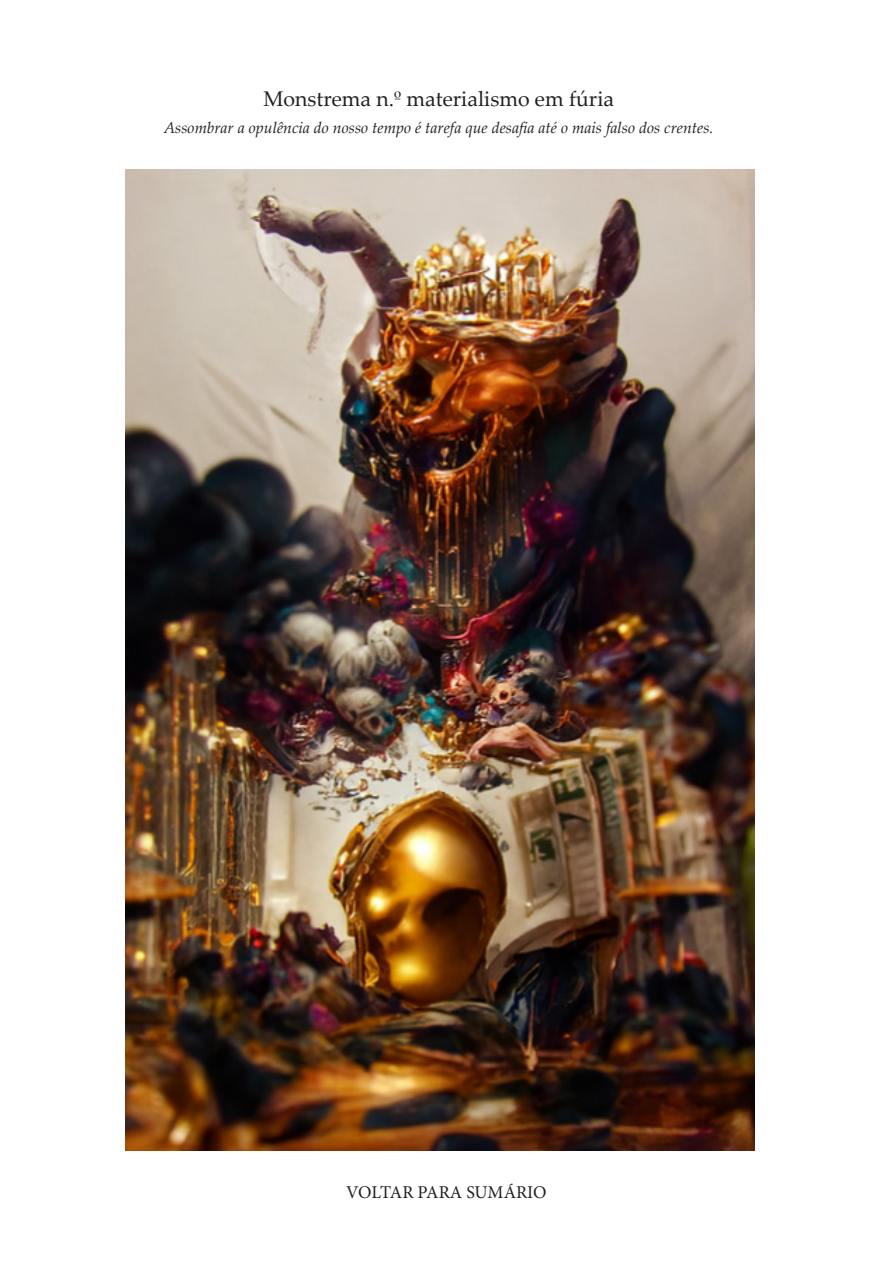
<style>
.page{position:relative;width:893px;height:1263px;background:#fff}
.page>*{position:absolute;margin:0;border:0;box-sizing:border-box;transform-origin:0 0}
.t1{font:21.15px "Palatino Linotype";color:#231f20}
.t2{font:18px "Minion Pro";letter-spacing:-.01em;color:#231f20}
.t3{font:italic 15.9px "Palatino Linotype";color:#231f20}
</style>
<div class="page">
<img style="left:125px;top:170px;width:629px;height:981px">
<p class="t1" style="left:264px;top:84px;width:352px">Monstrema n.º materialismo em fúria</p>
<p class="t3" style="left:164px;top:117px;width:551px">Assombrar a opulência do nosso tempo é tarefa que desafia até o mais falso dos crentes.</p>
<p class="t2" style="left:346px;top:1180px;width:202px">VOLTAR PARA SUMÁRIO</p>
</div>
